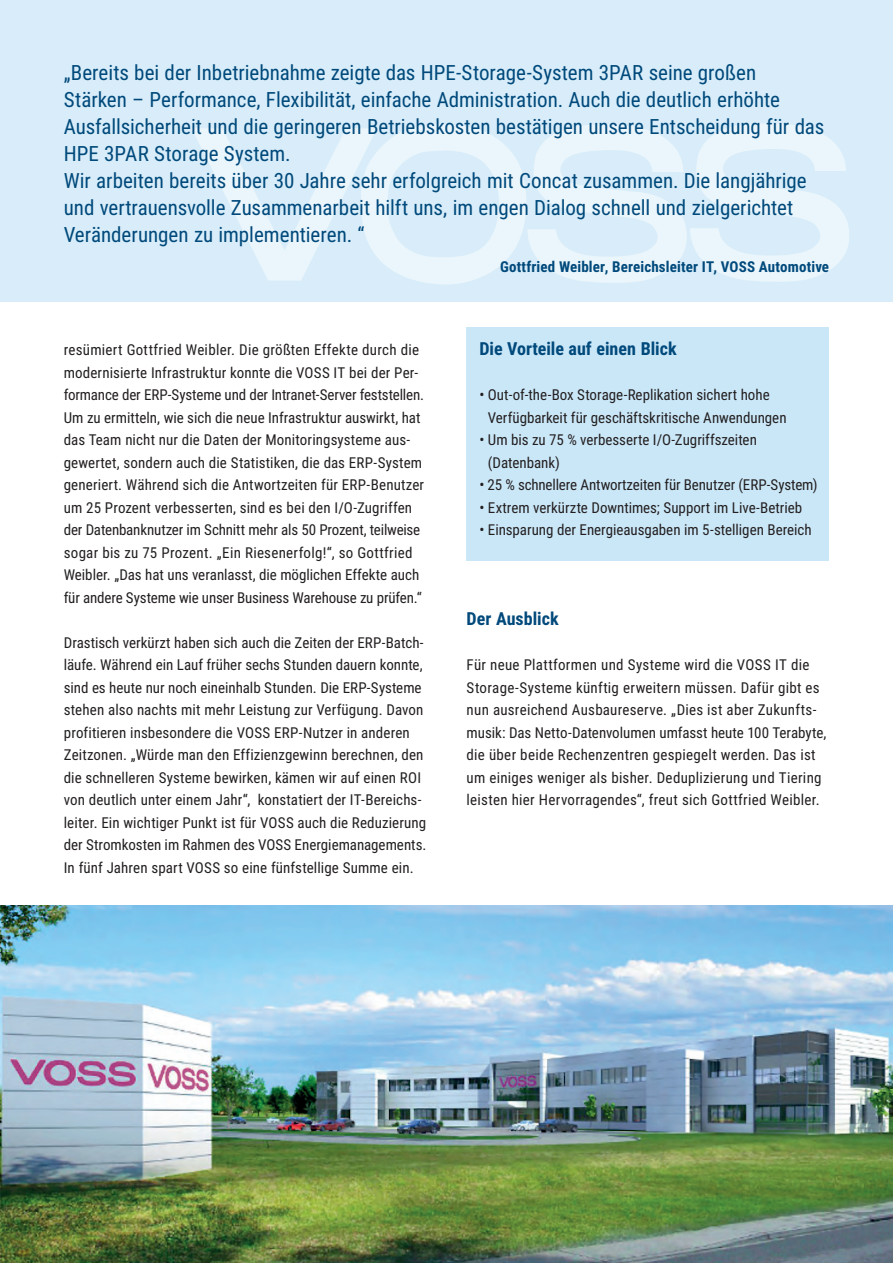
<style>
.page{position:relative;width:893px;height:1263px;background:#fff}
.page>*{position:absolute;margin:0;border:0;box-sizing:border-box;transform-origin:0 0}
.t1{font:21px/27px "Roboto Condensed";color:#00497b}
.t2{font:700 18px "Roboto Condensed";color:#00497b}
.t3{font:15px/22.5px "Roboto Condensed";letter-spacing:.005em;color:#231f20}
.t4{font:700 15px "Roboto Condensed";letter-spacing:.01em;color:#00497b}
</style>
<div class="page">
<div style="left:467px;top:327px;width:362px;height:234px;background:#cae7f8"></div>
<div style="left:0;top:0;width:893px;height:302px;background:#d8edf9"></div>
<svg style="left:192px;top:123px;width:657px;height:162px"></svg>
<img style="left:0;top:906px;width:893px;height:357px">
<p class="t1" style="left:64px;top:58px;width:762px">„Bereits bei der Inbetriebnahme zeigte das HPE-Storage-System 3PAR seine großen Stärken – Performance, Flexibilität, einfache Administration. Auch die deutlich erhöhte Ausfallsicherheit und die geringeren Betriebskosten bestätigen unsere Entscheidung für das HPE 3PAR Storage System.<br>Wir arbeiten bereits über 30 Jahre sehr erfolgreich mit Concat zusammen. Die langjährige und vertrauensvolle Zusammenarbeit hilft uns, im engen Dialog schnell und zielgerichtet Veränderungen zu implementieren. “</p>
<p class="t4" style="left:500px;top:256px;width:331px">Gottfried Weibler, Bereichsleiter IT, VOSS Automotive</p>
<p class="t3" style="left:64px;top:338px;width:362px">resümiert Gottfried Weibler. Die größten Effekte durch die modernisierte Infrastruktur konnte die VOSS IT bei der Per&shy;formance der ERP-Systeme und der Intranet-Server feststellen.<br>Um zu ermitteln, wie sich die neue Infrastruktur auswirkt, hat das Team nicht nur die Daten der Monitoringsysteme aus&shy;gewertet, sondern auch die Statistiken, die das ERP-System generiert. Während sich die Antwortzeiten für ERP-Benutzer um 25 Prozent verbesserten, sind es bei den I/O-Zugriffen der Datenbanknutzer im Schnitt mehr als 50 Prozent, teilweise sogar bis zu 75 Prozent. „Ein Riesenerfolg!“, so Gottfried Weibler. „Das hat uns veranlasst, die möglichen Effekte auch für andere Systeme wie unser Business Warehouse zu prüfen.“</p>
<p class="t3" style="left:64px;top:630px;width:364px">Drastisch verkürzt haben sich auch die Zeiten der ERP-Batch&shy;läufe. Während ein Lauf früher sechs Stunden dauern konnte, sind es heute nur noch eineinhalb Stunden. Die ERP-Systeme stehen also nachts mit mehr Leistung zur Verfügung. Davon profitieren insbesondere die VOSS ERP-Nutzer in anderen Zeitzonen. „Würde man den Effizienzgewinn berechnen, den die schnelleren Systeme bewirken, kämen wir auf einen ROI von deutlich unter einem Jahr“, konstatiert der IT-Bereichs&shy;leiter. Ein wichtiger Punkt ist für VOSS auch die Reduzierung der Stromkosten im Rahmen des VOSS Energiemanagements.<br>In fünf Jahren spart VOSS so eine fünfstellige Summe ein.</p>
<p class="t2" style="left:479px;top:336px;width:199px">Die Vorteile auf einen Blick</p>
<p class="t3" style="left:488px;top:383px;width:300px;text-indent:-9px">• Out-of-the-Box Storage-Replikation sichert hohe<br>Verfügbarkeit für geschäftskritische Anwendungen</p>
<p class="t3" style="left:488px;top:428px;width:270px;text-indent:-9px">• Um bis zu 75 % verbesserte I/O-Zugriffszeiten (Datenbank)</p>
<p class="t3" style="left:479px;top:473px;width:340px">• 25 % schnellere Antwortzeiten für Benutzer (ERP-System)</p>
<p class="t3" style="left:479px;top:495px;width:324px">• Extrem verkürzte Downtimes; Support im Live-Betrieb</p>
<p class="t3" style="left:479px;top:518px;width:334px">• Einsparung der Energieausgaben im 5-stelligen Bereich</p>
<p class="t2" style="left:467px;top:606px;width:94px">Der Ausblick</p>
<p class="t3" style="left:467px;top:653px;width:361px">Für neue Plattformen und Systeme wird die VOSS IT die Storage-Systeme künftig erweitern müssen. Dafür gibt es nun ausreichend Ausbaureserve. „Dies ist aber Zukunfts&shy;musik: Das Netto-Datenvolumen umfasst heute 100 Terabyte, die über beide Rechenzentren gespiegelt werden. Das ist um einiges weniger als bisher. Deduplizierung und Tiering leisten hier Hervorragendes“, freut sich Gottfried Weibler.</p>
</div>
